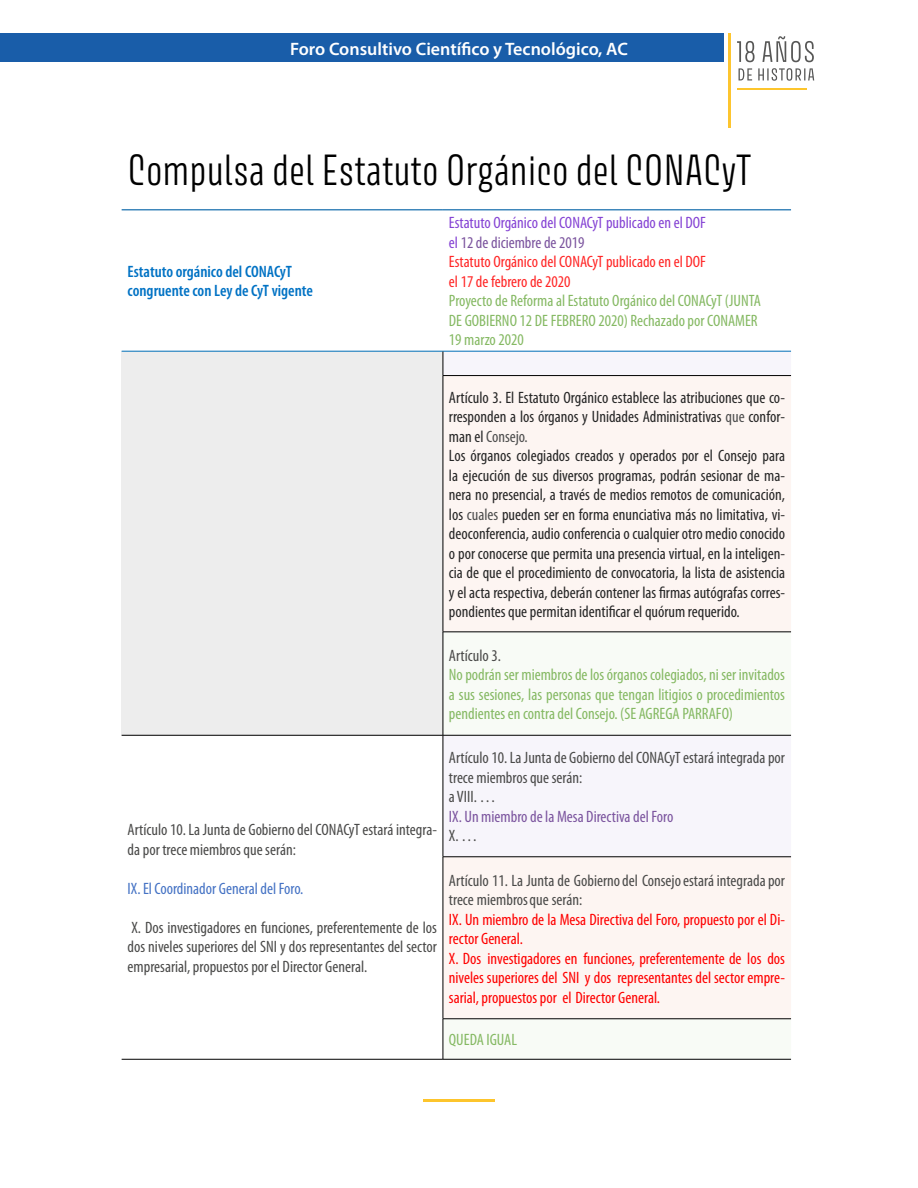
<style>
.page{position:relative;width:918px;height:1188px;background:#fff}
.page>*{position:absolute;margin:0;border:0;box-sizing:border-box;transform-origin:0 0}
.t1{font:300 39px "Avory I Latn";color:#000}
.t2{font:600 18px "Myriad Pro";color:#fff}
.t3{font:condensed 16.5px/19.5px "Myriad Pro";color:#262626}
.t4{font:condensed 16.5px/19.5px "Myriad Pro";color:#4a4a49}
.t5{font:condensed 16.5px/19.5px "Myriad Pro";color:#85b963}
.t6{font:condensed 16.5px/19.5px "Myriad Pro";color:#f00}
.t7{font:condensed 16.5px/19.5px "Myriad Pro";color:#ff2626}
.t8{font:600 condensed 16.5px/19.5px "Myriad Pro";color:#0072c4}
.t9{font:condensed 16.5px "Myriad Pro";color:#7b549e}
.t10{font:condensed 16.5px "Myriad Pro";color:#4472c4}
.s1{color:#8543d4}
.s2{color:#7b549e}
.s3{color:#4e4e4e}
</style>
<div class="page">
<div style="left:0;top:33px;width:724px;height:28px;background:#195da9"></div>
<hr style="left:728px;top:33px;width:3px;height:95px;background:#fdc52f">
<hr style="left:423px;top:1099px;width:72px;height:3px;background:#fdc52c">
<hr style="left:737px;top:88px;width:69px;height:2px;background:#fdc52c">
<svg style="left:739px;top:68px;width:75px;height:13px"></svg>
<svg style="left:737px;top:36px;width:77px;height:26px"></svg>
<svg style="left:122px;top:210px;width:669px;height:141px"></svg>
<div style="left:122px;top:351px;width:321px;height:384px;background:#ededed"></div>
<div style="left:444px;top:376px;width:347px;height:256px;background:#fdf5f2"></div>
<svg style="left:444px;top:734px;width:347px;height:325px;fill:#f8f5f2"></svg>
<hr style="left:443px;top:375px;width:348px;height:1px;background:#000">
<hr style="left:443px;top:1019px;width:1px;height:40px;background:#000">
<hr style="left:122px;top:1059px;width:321px;height:1px;background:#000">
<hr style="left:443px;top:1059px;width:348px;height:1px;background:#000">
<hr style="left:122px;top:209px;width:321px;height:1px;background:#0060a6">
<hr style="left:443px;top:209px;width:348px;height:1px;background:#0060a6">
<hr style="left:443px;top:351px;width:348px;height:1px;background:#006fb8">
<hr style="left:443px;top:735px;width:1px;height:122px;background:#000">
<hr style="left:443px;top:857px;width:1px;height:162px;background:#000">
<hr style="left:443px;top:857px;width:348px;height:1px;background:#000">
<hr style="left:443px;top:1019px;width:348px;height:1px;background:#000">
<hr style="left:443px;top:632px;width:348px;height:1px;background:#000">
<hr style="left:443px;top:735px;width:348px;height:1px;background:#000">
<hr style="left:122px;top:351px;width:321px;height:1px;background:#006fb8">
<svg style="left:443px;top:352px;width:1px;height:23px"></svg>
<hr style="left:443px;top:376px;width:1px;height:256px;background:#000">
<hr style="left:443px;top:632px;width:1px;height:103px;background:#000">
<hr style="left:122px;top:735px;width:321px;height:1px;background:#000">
<p class="t2" style="left:290px;top:38px;width:339px">Foro Consultivo Científico y Tecnológico, AC</p>
<h1 class="t1" style="left:128px;top:145px;width:625px">Compulsa del Estatuto Orgánico del CONACyT</h1>
<p class="t8" style="left:128px;top:262px;width:187px">Estatuto orgánico del CONACyT congruente con Ley de CyT vigente</p>
<p class="t7" style="left:449px;top:213px;width:258px"><span class="s1">Estatuto Orgánico del CONACyT publicado en el DOF el</span> <span class="s2">12 de diciembre de 2019<br></span>Estatuto Orgánico del CONACyT publicado en el DOF el 17 de febrero de 2020</p>
<p class="t5" style="left:449px;top:291px;width:314px">Proyecto de Reforma al Estatuto Orgánico del CONACyT (JUNTA<br>DE GOBIERNO 12 DE FEBRERO 2020) Rechazado por CONAMER<br>19 marzo 2020</p>
<p class="t4" style="left:128px;top:820px;width:311px">Artículo 10. La Junta de Gobierno del CONACyT estará integra&shy;da por trece miembros que serán:</p>
<p class="t10" style="left:128px;top:878px;width:177px">IX. El Coordinador General del Foro.</p>
<p class="t4" style="left:128px;top:917px;width:311px;text-align:justify">X. Dos investigadores en funciones, preferentemente de los dos niveles superiores del SNI y dos representantes del sector empresarial, propuestos por el Director General.</p>
<p class="t3" style="left:449px;top:387px;width:338px">Artículo 3. El Estatuto Orgánico establece las atribuciones que co&shy;rresponden a los órganos y Unidades Administrativas <span class="s3">que</span> confor&shy;man el <span class="s3">Consejo.<br></span>Los órganos colegiados creados y operados por el Consejo para la ejecución de sus diversos programas, podrán sesionar de ma&shy;nera no presencial, a través de medios remotos de comunicación, los <span class="s3">cuales</span> pueden ser en forma enunciativa más no limitativa, vi&shy;deoconferencia, audio conferencia o cualquier otro medio conocido o por conocerse que permita una presencia virtual, en la inteligen&shy;cia de que el procedimiento de convocatoria, la lista de asistencia y el acta respectiva, deberán contener las firmas autógrafas corres&shy;pondientes que permitan identificar el quórum requerido.</p>
<p class="t4" style="left:449px;top:645px;width:54px">Artículo 3.</p>
<p class="t5" style="left:449px;top:665px;width:338px;text-align:justify">No podrán ser miembros de los órganos colegiados, ni ser invitados a sus sesiones, las personas que tengan litigios o procedimientos pendientes en contra del Consejo. (SE AGREGA PARRAFO)</p>
<p class="t4" style="left:449px;top:748px;width:338px">Artículo 10. La Junta de Gobierno del CONACyT estará integrada por trece miembros que serán:<br>a VIII. …</p>
<p class="t9" style="left:449px;top:806px;width:226px">IX. Un miembro de la Mesa Directiva del Foro</p>
<p class="t4" style="left:449px;top:826px;width:30px">X. …</p>
<p class="t4" style="left:449px;top:870px;width:338px">Artículo 11. La Junta de Gobierno del Consejo estará integrada por trece miembros que serán:</p>
<p class="t6" style="left:449px;top:909px;width:338px">IX. Un miembro de la Mesa Directiva del Foro, propuesto por el Di&shy;rector General.<br>X. Dos investigadores en funciones, preferentemente de los dos niveles superiores del SNI y dos representantes del sector empre&shy;sarial, propuestos por el Director General.</p>
<p class="t5" style="left:449px;top:1030px;width:70px">QUEDA IGUAL</p>
</div>
